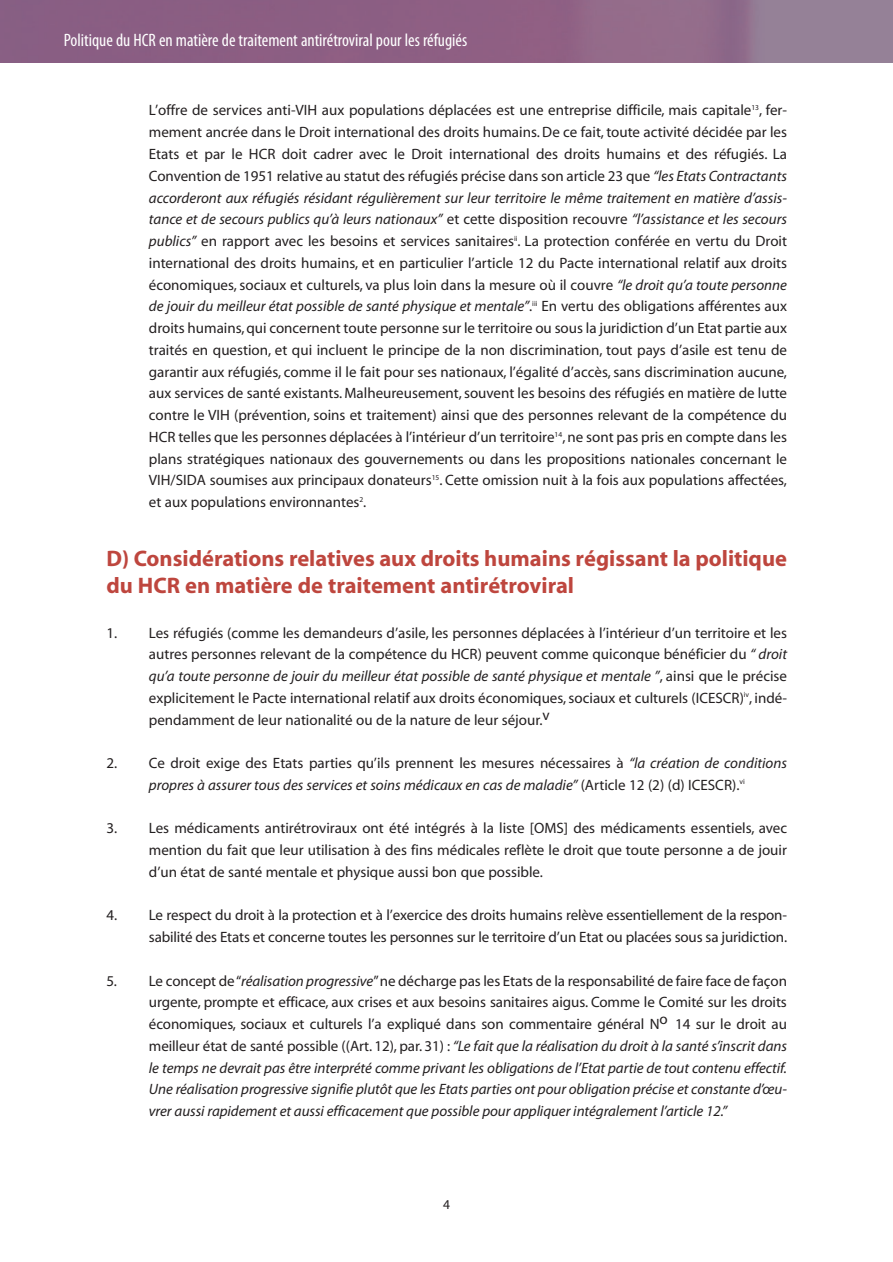
<style>
.page{position:relative;width:893px;height:1262px;background:#fff}
.page>*{position:absolute;margin:0;border:0;box-sizing:border-box;transform-origin:0 0}
.t1{font:700 22.5px/27px "Myriad";color:#be463e}
.t2{font:condensed 18px "Myriad Pro";color:#fff}
.t3{font:15px/21.8px "Myriad";color:#231f20;text-align:justify}
.t4{font:italic 15px/21.8px "Myriad Pro";color:#231f20}
.t5{font:13.5px "Myriad";color:#231f20}
.s1{font-family:"Myriad Pro";font-style:italic}
.s2{font-family:"Myriad";font-style:normal}
</style>
<div class="page">
<img style="left:0;top:0;width:892px;height:62px">
<p class="t2" style="left:64px;top:34px;width:405px">Politique du HCR en matière de traitement antirétroviral pour les réfugiés</p>
<p class="t3" style="left:149px;top:101px;width:639px">L’offre de services anti-VIH aux populations déplacées est une entreprise difficile, mais capitale<sup>13</sup>, fer&shy;mement ancrée dans le Droit international des droits humains. De ce fait, toute activité décidée par les Etats et par le HCR doit cadrer avec le Droit international des droits humains et des réfugiés. La Convention de 1951 relative au statut des réfugiés précise dans son article 23 que <span class="s1">“les Etats Contractants</span></p>
<p class="t4" style="left:149px;top:188px;width:639px">accorderont aux réfugiés résidant régulièrement sur leur territoire le même traitement en matière d’assis&shy;tance et de secours publics qu’à leurs nationaux” <span class="s2">et cette disposition recouvre</span> “l’assistance et les secours</p>
<p class="t3" style="left:149px;top:231px;width:639px"><span class="s1">publics”</span> en rapport avec les besoins et services sanitaires<sup>ii</sup>. La protection conférée en vertu du Droit international des droits humains, et en particulier l’article 12 du Pacte international relatif aux droits économiques, sociaux et culturels, va plus loin dans la mesure où il couvre <span class="s1">“le droit qu’a toute personne</span></p>
<p class="t4" style="left:149px;top:296px;width:639px">de jouir du meilleur état possible de santé physique et mentale”<span class="s2">.</span><sup>iii</sup> <span class="s2">En vertu des obligations afférentes aux</span></p>
<p class="t3" style="left:149px;top:318px;width:639px">droits humains, qui concernent toute personne sur le territoire ou sous la juridiction d’un Etat partie aux traités en question, et qui incluent le principe de la non discrimination, tout pays d’asile est tenu de garantir aux réfugiés, comme il le fait pour ses nationaux, l’égalité d’accès, sans discrimination aucune, aux services de santé existants. Malheureusement, souvent les besoins des réfugiés en matière de lutte contre le VIH (prévention, soins et traitement) ainsi que des personnes relevant de la compétence du HCR telles que les personnes déplacées à l’intérieur d’un territoire<sup>14</sup>,ne sont pas pris en compte dans les plans stratégiques nationaux des gouvernements ou dans les propositions nationales concernant le VIH/SIDA soumises aux principaux donateurs<sup>15</sup>. Cette omission nuit à la fois aux populations affectées, et aux populations environnantes<sup>2</sup>.</p>
<h1 class="t1" style="left:106px;top:547px;width:682px">D) Considérations relatives aux droits humains régissant la politique du HCR en matière de traitement antirétroviral</h1>
<p class="t3" style="left:106px;top:623px;width:682px;text-align:right">1. Les réfugiés (comme les demandeurs d’asile, les personnes déplacées à l’intérieur d’un territoire et les autres personnes relevant de la compétence du HCR) peuvent comme quiconque bénéficier du <span class="s1">“ droit</span></p>
<p class="t4" style="left:149px;top:666px;width:639px">qu’a toute personne de jouir du meilleur état possible de santé physique et mentale ”<span class="s2">, ainsi que le précise</span></p>
<p class="t3" style="left:149px;top:688px;width:639px">explicitement le Pacte international relatif aux droits économiques, sociaux et culturels (ICESCR)<sup>iv</sup>, indé&shy;pendamment de leur nationalité ou de la nature de leur séjour.v</p>
<p class="t3" style="left:106px;top:753px;width:682px">2. Ce droit exige des Etats parties qu’ils prennent les mesures nécessaires à <span class="s1">“la création de conditions</span></p>
<p class="t4" style="left:149px;top:775px;width:597px">propres à assurer tous des services et soins médicaux en cas de maladie” <span class="s2">(Article 12 (2) (d) ICESCR).</span><sup>vi</sup></p>
<p class="t3" style="left:149px;top:818px;width:639px;text-indent:-43px">3. Les médicaments antirétroviraux ont été intégrés à la liste [OMS] des médicaments essentiels, avec mention du fait que leur utilisation à des fins médicales reflète le droit que toute personne a de jouir d’un état de santé mentale et physique aussi bon que possible.</p>
<p class="t3" style="left:106px;top:905px;width:682px;text-align:right">4. Le respect du droit à la protection et à l’exercice des droits humains relève essentiellement de la respon&shy;sabilité des Etats et concerne toutes les personnes sur le territoire d’un Etat ou placées sous sa juridiction.</p>
<p class="t3" style="left:149px;top:971px;width:639px;text-indent:-43px">5. Le concept de “<span class="s1">réalisation progressive</span>”ne décharge pas les Etats de la responsabilité de faire face de façon urgente, prompte et efficace, aux crises et aux besoins sanitaires aigus. Comme le Comité sur les droits économiques, sociaux et culturels l’a expliqué dans son commentaire général No 14 sur le droit au</p>
<p class="t4" style="left:149px;top:1036px;width:639px;text-align:justify"><span class="s2">meilleur état de santé possible ((Art. 12), par. 31) :</span> “Le fait que la réalisation du droit à la santé s’inscrit dans le temps ne devrait pas être interprété comme privant les obligations de l’Etat partie de tout contenu effectif.<br>Une réalisation progressive signifie plutôt que les Etats parties ont pour obligation précise et constante d’œu&shy;vrer aussi rapidement et aussi efficacement que possible pour appliquer intégralement l’article 12.”</p>
<p class="t5" style="left:443px;top:1199px;width:8px">4</p>
</div>
